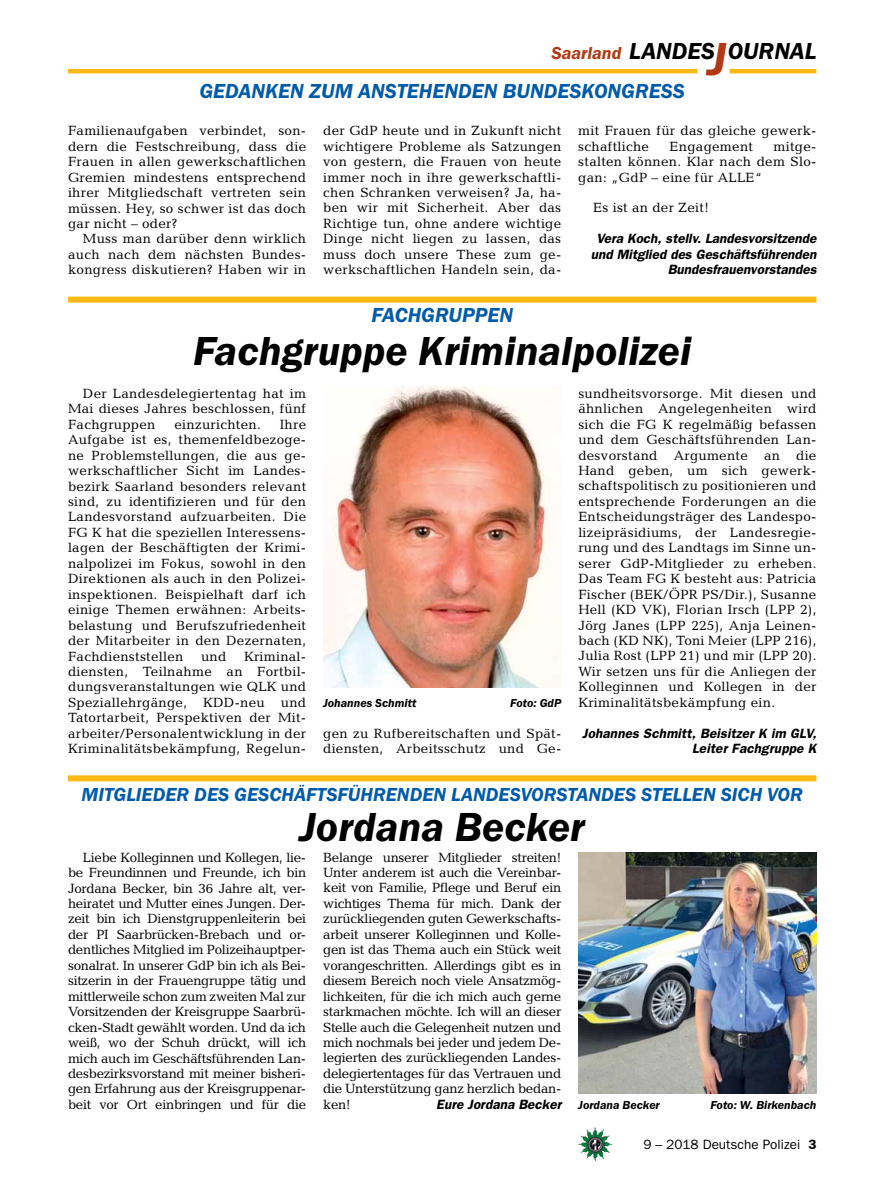
<style>
.page{position:relative;width:893px;height:1191px;background:#fff}
.page>*{position:absolute;margin:0;border:0;box-sizing:border-box;transform-origin:0 0}
.t1{font:italic 600 42px "Franklin Gothic Itc T";color:#000}
.t2{font:italic 600 24px "Franklin Gothic Itc T";color:#000}
.t3{font:italic 600 21px "Franklin Gothic Itc T";color:#005baa}
.t4{font:italic 600 19.5px "Franklin Gothic Itc T";color:#005baa}
.t5{font:italic 600 18px "Franklin Gothic Itc T";color:#b33916}
.t6{font:13.5px/15.5px "Candida";letter-spacing:.02em;color:#000;text-align:justify}
.t7{font:italic 600 13.5px/15.5px "Franklin Gothic";color:#000;text-align:right}
.t8{font:13.5px "Franklin Gothic";color:#000}
.t9{font:italic 600 12px "Franklin Gothic Itc T";color:#000}
.s1{font-size:48px;color:#b33916}
.s2{font-weight:600}
</style>
<div class="page">
<img style="left:578px;top:1127px;width:17px;height:25px">
<hr style="left:730px;top:69px;width:86px;height:4px;background:#fdb913">
<hr style="left:68px;top:69px;width:629px;height:4px;background:#fdb913">
<img style="left:578px;top:853px;width:238px;height:240px">
<img style="left:323px;top:386px;width:238px;height:302px">
<div style="left:68px;top:297px;width:748px;height:6px;background:#fdb913"></div>
<div style="left:68px;top:775px;width:748px;height:6px;background:#fdb913"></div>
<h3 class="t5" style="left:551px;top:42px;width:71px">SAARLAND</h3>
<h2 class="t2" style="left:629px;top:37px;width:189px">LANDES<span class="s1">J</span>OURNAL</h2>
<h3 class="t3" style="left:199px;top:79px;width:28px">GEDANKEN</h3>
<h3 class="t3" style="left:309px;top:79px;width:63px">ZUM ANSTEHENDEN</h3>
<h3 class="t3" style="left:503px;top:79px;width:28px">BUNDESKONGRESS</h3>
<p class="t6" style="left:68px;top:123px;width:240px">Familienaufgaben verbindet, son&shy;dern die Festschreibung, dass die Frauen in allen gewerkschaftlichen Gremien mindestens entsprechend ihrer Mitgliedschaft vertreten sein müssen. Hey, so schwer ist das doch gar nicht – oder?</p>
<p class="t6" style="left:68px;top:231px;width:240px;text-indent:15px">Muss man darüber denn wirklich auch nach dem nächsten Bundes&shy;kongress diskutieren? Haben wir in</p>
<p class="t6" style="left:323px;top:123px;width:240px">der GdP heute und in Zukunft nicht wichtigere Probleme als Satzungen von gestern, die Frauen von heute immer noch in ihre gewerkschaftli&shy;chen Schranken verweisen? Ja, ha&shy;ben wir mit Sicherheit. Aber das Richtige tun, ohne andere wichtige Dinge nicht liegen zu lassen, das muss doch unsere These zum ge&shy;werkschaftlichen Handeln sein, da-</p>
<p class="t6" style="left:578px;top:123px;width:240px">mit Frauen für das gleiche gewerk&shy;schaftliche</p>
<p class="t6" style="left:578px;top:138px;width:240px;text-indent:195px">mitge&shy;stalten können. Klar nach dem Slo&shy;gan: „GdP – eine für ALLE“</p>
<p class="t6" style="left:593px;top:200px;width:117px">Es ist an der Zeit!</p>
<p class="t7" style="left:591px;top:231px;width:227px">Vera Koch, stellv. Landesvorsitzende und Mitglied des Geschäftsführenden<br>Bundesfrauenvorstandes</p>
<p class="t6" style="left:670px;top:138px;width:85px">Engagement</p>
<h3 class="t3" style="left:371px;top:303px;width:25px">FACHGRUPPEN</h3>
<h1 class="t1" style="left:193px;top:326px;width:500px">FACHGRUPPE KRIMINALPOLIZEI</h1>
<p class="t6" style="left:68px;top:385px;width:240px;text-indent:15px">Der Landesdelegiertentag hat im Mai dieses Jahres beschlossen, fünf Fachgruppen</p>
<p class="t6" style="left:68px;top:416px;width:240px;text-indent:212px">Ihre Aufgabe ist es, themenfeldbezoge&shy;ne Problemstellungen, die aus ge&shy;werkschaftlicher Sicht im Landes&shy;bezirk Saarland besonders relevant sind, zu identifizieren und für den Landesvorstand aufzuarbeiten. Die FG K hat die speziellen Interessens&shy;lagen der Beschäftigten der Krimi&shy;nalpolizei im Fokus, sowohl in den Direktionen als auch in den Polizei&shy;inspektionen. Beispielhaft darf ich einige Themen erwähnen: Arbeits&shy;belastung und Berufszufriedenheit der Mitarbeiter in den Dezernaten, Fachdienststellen</p>
<p class="t6" style="left:175px;top:416px;width:88px">einzurichten.</p>
<p class="t6" style="left:68px;top:648px;width:240px;text-indent:176px">Kriminal&shy;diensten, Teilnahme an Fortbil&shy;dungsveranstaltungen wie QLK und Speziallehrgänge, KDD-neu und Tatortarbeit, Perspektiven der Mit&shy;arbeiter/Personalentwicklung in der Kriminalitätsbekämpfung, Regelun-</p>
<p class="t6" style="left:201px;top:648px;width:27px">und</p>
<p class="t9" style="left:323px;top:696px;width:95px">JOHANNES SCHMITT</p>
<p class="t9" style="left:510px;top:696px;width:53px">FOTO: GDP</p>
<p class="t6" style="left:323px;top:725px;width:240px">gen zu Rufbereitschaften und Spät&shy;diensten, Arbeitsschutz und Ge-</p>
<p class="t6" style="left:578px;top:385px;width:240px">sundheitsvorsorge. Mit diesen und ähnlichen Angelegenheiten wird sich die FG K regelmäßig befassen und dem Geschäftsführenden Lan&shy;desvorstand Argumente an die Hand geben, um sich gewerk&shy;schaftspolitisch zu positionieren und entsprechende Forderungen an die Entscheidungsträger des Landespo&shy;lizeipräsidiums, der Landesregie&shy;rung und des Landtags im Sinne un&shy;serer GdP-Mitglieder zu erheben.<br>Das Team FG K besteht aus: Patricia Fischer (BEK/ÖPR PS/Dir.), Susanne Hell (KD VK), Florian Irsch (LPP 2), Jörg Janes (LPP 225), Anja Leinen&shy;bach (KD NK), Toni Meier (LPP 216), Julia Rost (LPP 21) und mir (LPP 20).<br>Wir setzen uns für die Anliegen der Kolleginnen und Kollegen in der Kriminalitätsbekämpfung ein.</p>
<p class="t7" style="left:582px;top:725px;width:236px">Johannes Schmitt, Beisitzer K im GLV,<br>Leiter Fachgruppe K</p>
<h3 class="t4" style="left:82px;top:783px;width:28px">MITGLIEDER</h3>
<h3 class="t4" style="left:194px;top:783px;width:13px">DES</h3>
<h3 class="t4" style="left:234px;top:783px;width:26px">GESCH</h3>
<h3 class="t4" style="left:294px;top:783px;width:24px">ÄFTSF</h3>
<h3 class="t4" style="left:348px;top:783px;width:26px">ÜHRENDEN</h3>
<h3 class="t4" style="left:451px;top:783px;width:23px">LANDESVORSTANDES</h3>
<h3 class="t4" style="left:641px;top:783px;width:12px">STELLEN</h3>
<h3 class="t4" style="left:721px;top:783px;width:12px">SICH</h3>
<h3 class="t4" style="left:767px;top:783px;width:13px">VOR</h3>
<h1 class="t1" style="left:299px;top:802px;width:287px">JORDANA BECKER</h1>
<p class="t6" style="left:68px;top:849px;width:240px;text-indent:15px">Liebe Kolleginnen und Kollegen, lie&shy;be Freundinnen und Freunde, ich bin Jordana Becker, bin 36 Jahre alt, ver&shy;heiratet und Mutter eines Jungen. Der&shy;zeit bin ich Dienstgruppenleiterin bei der PI Saarbrücken-Brebach und or&shy;dentliches Mitglied im Polizeihauptper&shy;sonalrat. In unserer GdP bin ich als Bei&shy;sitzerin in der Frauengruppe tätig und mittlerweile schon zum zweiten Mal zur Vorsitzenden der Kreisgruppe Saarbrü&shy;cken-Stadt gewählt worden. Und da ich weiß, wo der Schuh drückt, will ich mich auch im Geschäftsführenden Lan&shy;desbezirksvorstand mit meiner bisheri&shy;gen Erfahrung aus der Kreisgruppenar&shy;beit vor Ort einbringen und für die</p>
<p class="t6" style="left:323px;top:849px;width:240px">Belange unserer Mitglieder streiten!<br>Unter anderem ist auch die Vereinbar&shy;keit von Familie, Pflege und Beruf ein wichtiges Thema für mich. Dank der zurückliegenden guten Gewerkschafts&shy;arbeit unserer Kolleginnen und Kolle&shy;gen ist das Thema auch ein Stück weit vorangeschritten. Allerdings gibt es in diesem Bereich noch viele Ansatzmög&shy;lichkeiten, für die ich mich auch gerne starkmachen möchte. Ich will an dieser Stelle auch die Gelegenheit nutzen und mich nochmals bei jeder und jedem De&shy;legierten des zurückliegenden Landes&shy;delegiertentages für das Vertrauen und die Unterstützung ganz herzlich bedan&shy;ken!</p>
<p class="t7" style="left:436px;top:1096px;width:126px">Eure Jordana Becker</p>
<p class="t9" style="left:578px;top:1098px;width:83px">JORDANA BECKER</p>
<p class="t9" style="left:710px;top:1098px;width:108px">FOTO: W. BIRKENBACH</p>
<p class="t8" style="left:643px;top:1136px;width:175px">9 – 2018 Deutsche Polizei <span class="s2">3</span></p>
</div>
